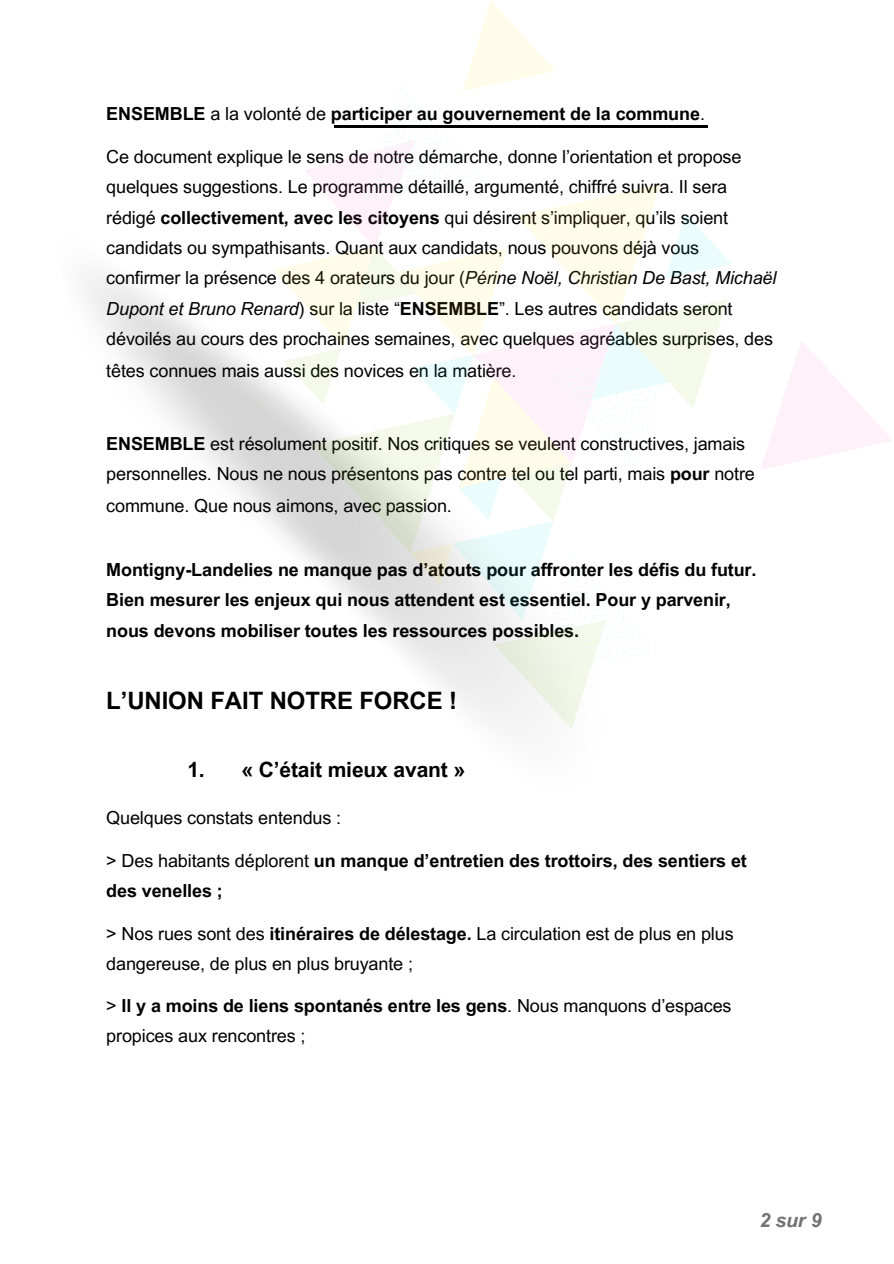
<style>
.page{position:relative;width:894px;height:1264px;background:#fff}
.page>*{position:absolute;margin:0;border:0;box-sizing:border-box;transform-origin:0 0}
.t1{font:700 24px "Arial MT Pro";letter-spacing:-.005em;color:#000}
.t2{font:700 21px "Arial MT Pro";letter-spacing:-.005em;color:#000}
.t3{font:italic 700 19.5px "Arial MT Pro";color:#737373}
.t4{font:18px "Arial MT Pro";letter-spacing:-.005em;color:#000}
.t5{font:700 18px/30.3px "Arial MT Pro";letter-spacing:-.005em;color:#000}
.s1{font-weight:400}
.s2{font-weight:700}
.s3{font-style:italic}
</style>
<div class="page">
<svg style="left:273px;top:1px;width:620px;height:728px"></svg>
<p class="t5" style="left:106px;top:101px;width:600px">ENSEMBLE <span class="s1">a la volonté de</span> participer au gouvernement de la commune<span class="s1">.</span></p>
<p class="t4" style="left:106px;top:150px;width:636px">Ce document explique le sens de notre démarche, donne l’orientation et propose</p>
<p class="t4" style="left:106px;top:180px;width:622px">quelques suggestions. Le programme détaillé, argumenté, chiffré suivra. Il sera</p>
<p class="t4" style="left:106px;top:210px;width:623px">rédigé <span class="s2">collectivement, avec les citoyens</span> qui désirent s’impliquer, qu’ils soient</p>
<p class="t4" style="left:106px;top:241px;width:594px">candidats ou sympathisants. Quant aux candidats, nous pouvons déjà vous</p>
<p class="t4" style="left:106px;top:271px;width:671px">confirmer la présence des 4 orateurs du jour (<span class="s3">Périne Noël, Christian De Bast, Michaël</span></p>
<p class="t4" style="left:106px;top:302px;width:627px"><span class="s3">Dupont et Bruno Renard</span>) sur la liste “<span class="s2">ENSEMBLE</span>”. Les autres candidats seront</p>
<p class="t4" style="left:106px;top:332px;width:668px">dévoilés au cours des prochaines semaines, avec quelques agréables surprises, des</p>
<p class="t4" style="left:106px;top:363px;width:411px">têtes connues mais aussi des novices en la matière.</p>
<p class="t4" style="left:106px;top:437px;width:640px"><span class="s2">ENSEMBLE</span> est résolument positif. Nos critiques se veulent constructives, jamais</p>
<h3 class="t4" style="left:106px;top:467px;width:650px">personnelles. Nous ne nous présentons pas contre tel ou tel parti, mais <span class="s2">pour</span> notre</h3>
<p class="t4" style="left:106px;top:498px;width:347px">commune. Que nous aimons, avec passion.</p>
<p class="t5" style="left:106px;top:556px;width:651px">Montigny-Landelies ne manque pas d’atouts pour affronter les défis du futur.<br>Bien mesurer les enjeux qui nous attendent est essentiel. Pour y parvenir, nous devons mobiliser toutes les ressources possibles.</p>
<p class="t1" style="left:106px;top:691px;width:352px">L’UNION FAIT NOTRE FORCE !</p>
<p class="t2" style="left:187px;top:761px;width:19px">1.</p>
<p class="t2" style="left:241px;top:761px;width:225px">« C’était mieux avant »</p>
<p class="t4" style="left:106px;top:810px;width:236px">Quelques constats entendus :</p>
<p class="t5" style="left:106px;top:847px;width:642px"><span class="s1">&gt; Des habitants déplorent</span> un manque d’entretien des trottoirs, des sentiers et</p>
<h1 class="t5" style="left:106px;top:877px;width:118px">des venelles ;</h1>
<h2 class="t4" style="left:106px;top:926px;width:628px">&gt; Nos rues sont des <span class="s2">itinéraires de délestage.</span> La circulation est de plus en plus</h2>
<h2 class="t4" style="left:106px;top:957px;width:308px">dangereuse, de plus en plus bruyante ;</h2>
<p class="t5" style="left:106px;top:992px;width:626px"><span class="s1">&gt;</span> Il y a moins de liens spontanés entre les gens<span class="s1">. Nous manquons d’espaces</span></p>
<p class="t4" style="left:106px;top:1029px;width:201px">propices aux rencontres ;</p>
<p class="t3" style="left:759px;top:1212px;width:64px">2 sur 9</p>
</div>
